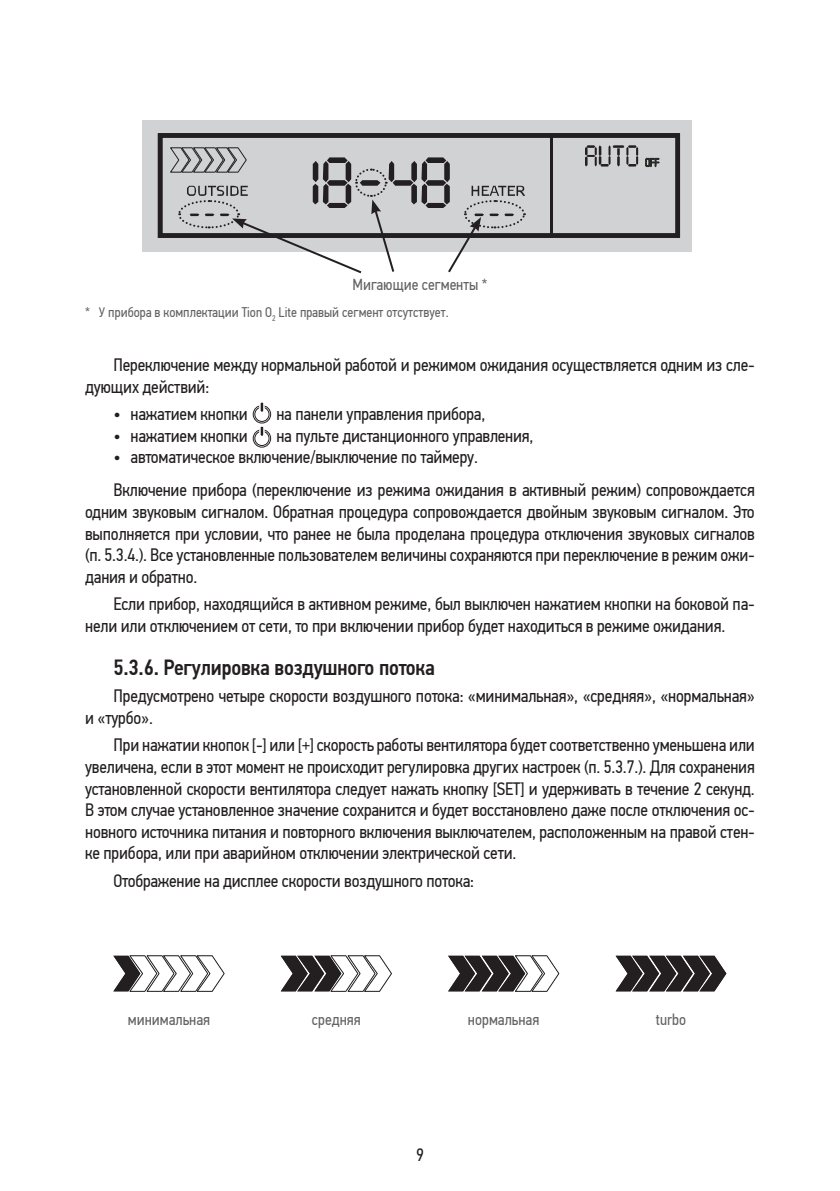
<style>
.page{position:relative;width:840px;height:1191px;background:#fff}
.page>*{position:absolute;margin:0;border:0;box-sizing:border-box;transform-origin:0 0}
.Заголовок_Основной_т{font:500 22px "PF Din Text Cond Pro";letter-spacing:-.01em;color:#231f20}
.Основной_текст{font:18px/21.6px "PF Din Text Cond Pro";letter-spacing:-.01em;color:#231f20}
.t1{font:16px "PF Din Text Cond Pro";color:#636366}
.t2{font:14px "PF Din Text Cond Pro";color:#636366}
</style>
<div class="page">
<svg style="left:253px;top:405px;width:17px;height:18px"></svg>
<div style="left:252px;top:405px;width:19px;height:18px;border:1px solid #231f20;border-radius:50%"></div>
<div style="left:255px;top:407px;width:14px;height:14px;background:#fff;border-radius:50%"></div>
<div style="left:254px;top:407px;width:15px;height:15px;border:1px solid #231f20;border-radius:50%"></div>
<svg style="left:258px;top:402px;width:7px;height:10px"></svg>
<svg style="left:253px;top:430px;width:17px;height:17px"></svg>
<div style="left:252px;top:429px;width:19px;height:18px;border:1px solid #231f20;border-radius:50%"></div>
<div style="left:255px;top:431px;width:14px;height:14px;background:#fff;border-radius:50%"></div>
<div style="left:254px;top:431px;width:15px;height:15px;border:1px solid #231f20;border-radius:50%"></div>
<svg style="left:258px;top:426px;width:7px;height:10px"></svg>
<div style="left:142px;top:120px;width:549px;height:131px;background:#d1d2d4"></div>
<svg style="left:158px;top:133px;width:521px;height:105px"></svg>
<hr style="left:549px;top:136px;width:3px;height:99px;background:#231f20">
<svg style="left:645px;top:158px;width:14px;height:9px"></svg>
<svg style="left:169px;top:147px;width:357px;height:127px"></svg>
<svg style="left:113px;top:955px;width:112px;height:37px"></svg>
<svg style="left:280px;top:955px;width:112px;height:37px"></svg>
<svg style="left:448px;top:955px;width:111px;height:37px"></svg>
<svg style="left:615px;top:955px;width:111px;height:36px"></svg>
<p class="t1" style="left:352px;top:275px;width:136px">Мигающие сегменты *</p>
<p class="t2" style="left:85px;top:303px;width:365px">* У прибора в комплектации Tion O<sub>2</sub> Lite правый сегмент отсутствует.</p>
<p class="Основной_текст" style="left:85px;top:354px;width:670px;text-indent:28px">Переключение между нормальной работой и режимом ожидания осуществляется одним из сле&shy;дующих действий:</p>
<p class="Основной_текст" style="left:113px;top:403px;width:136px">• нажатием кнопки</p>
<p class="Основной_текст" style="left:276px;top:403px;width:210px">на панели управления прибора,</p>
<p class="Основной_текст" style="left:113px;top:425px;width:136px">• нажатием кнопки</p>
<p class="Основной_текст" style="left:276px;top:425px;width:258px">на пульте дистанционного управления,</p>
<p class="Основной_текст" style="left:113px;top:446px;width:366px">• автоматическое включение/выключение по таймеру.</p>
<p class="Основной_текст" style="left:85px;top:479px;width:670px;text-align:justify;text-indent:28px">Включение прибора (переключение из режима ожидания в активный режим) сопровождается одним звуковым сигналом. Обратная процедура сопровождается двойным звуковым сигналом. Это выполняется при условии, что ранее не была проделана процедура отключения звуковых сигналов (п. 5.3.4.). Все установленные пользователем величины сохраняются при переключение в режим ожи&shy;дания и обратно.</p>
<p class="Основной_текст" style="left:85px;top:593px;width:670px;text-indent:28px">Если прибор, находящийся в активном режиме, был выключен нажатием кнопки на боковой па&shy;нели или отключением от сети, то при включении прибор будет находиться в режиме ожидания.</p>
<p class="Заголовок_Основной_т" style="left:113px;top:654px;width:323px">5.3.6. Регулировка воздушного потока</p>
<p class="Основной_текст" style="left:85px;top:685px;width:670px;text-indent:28px">Предусмотрено четыре скорости воздушного потока: «минимальная», «средняя», «нормальная» и «турбо».</p>
<p class="Основной_текст" style="left:85px;top:734px;width:670px;text-align:justify;text-indent:28px">При нажатии кнопок [-] или [+] скорость работы вентилятора будет соответственно уменьшена или увеличена, если в этот момент не происходит регулировка других настроек (п. 5.3.7.). Для сохранения установленной скорости вентилятора следует нажать кнопку [SET] и удерживать в течение 2 секунд.<br>В этом случае установленное значение сохранится и будет восстановлено даже после отключения ос&shy;новного источника питания и повторного включения выключателем, расположенным на правой стен&shy;ке прибора, или при аварийном отключении электрической сети.</p>
<p class="Основной_текст" style="left:113px;top:869px;width:362px">Отображение на дисплее скорости воздушного потока:</p>
<p class="t1" style="left:128px;top:1009px;width:84px">минимальная</p>
<p class="t1" style="left:312px;top:1009px;width:50px">средняя</p>
<p class="t1" style="left:467px;top:1009px;width:73px">нормальная</p>
<p class="t1" style="left:655px;top:1009px;width:32px">turbo</p>
<p class="Основной_текст" style="left:416px;top:1144px;width:9px">9</p>
</div>
